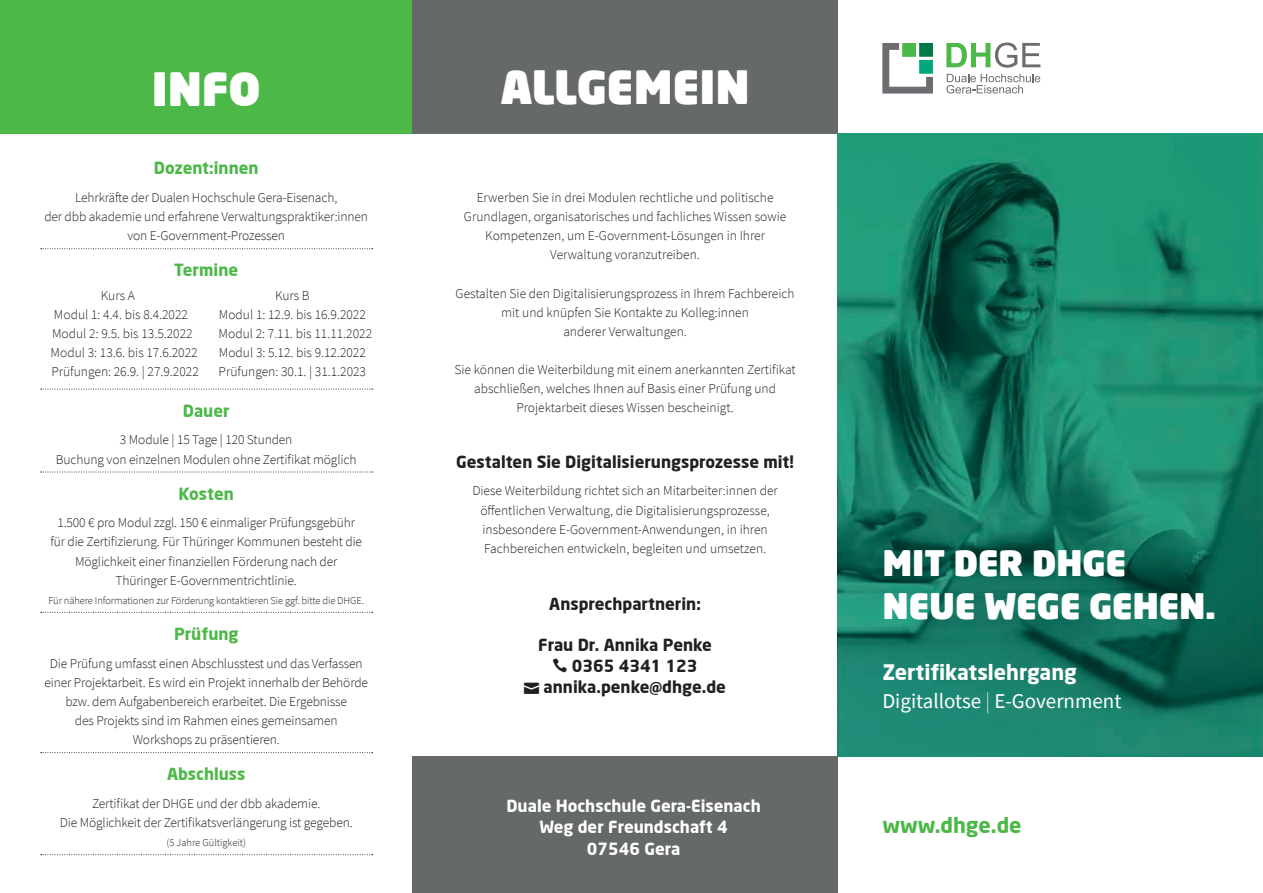
<style>
.page{position:relative;width:1263px;height:893px;background:#fff}
.page>*{position:absolute;margin:0;border:0;box-sizing:border-box;transform-origin:0 0}
.t1{font:900 45px "Neo Sans";color:#fff}
.t2{font:900 34.5px/42.5px "Neo Sans";color:#fff}
.t3{font:21px "Source Sans Pro";color:#fff}
.t4{font:700 21px "Neo Sans";color:#fff}
.t5{font:700 21px "Neo Sans";color:#4cb848}
.t6{font:700 16.5px "Neo Sans";color:#231f20}
.t7{font:700 16.5px/21.3px "Neo Sans";color:#fff;text-align:center}
.t8{font:700 16.5px "Neo Sans";color:#4cb848}
.t9{font:300 13.5px/19.2px "Source Sans Pro";letter-spacing:-.01em;color:#231f20;text-align:center}
.t10{font:300 10.5px "Source Sans Pro";letter-spacing:-.01em;color:#231f20}
.s1{font-weight:200}
</style>
<div class="page">
<div style="left:412px;top:757px;width:426px;height:136px;background:#666969"></div>
<div style="left:0;top:0;width:412px;height:134px;background:#4cb848"></div>
<div style="left:412px;top:0;width:426px;height:134px;background:#666969"></div>
<img style="left:838px;top:134px;width:425px;height:623px">
<svg style="left:946px;top:43px;width:94px;height:25px"></svg>
<svg style="left:882px;top:43px;width:51px;height:51px"></svg>
<div style="left:919px;top:43px;width:14px;height:14px;background:#017a47"></div>
<div style="left:919px;top:60px;width:14px;height:14px;background:#00a77e"></div>
<div style="left:902px;top:43px;width:14px;height:14px;background:#4cb848"></div>
<svg style="left:946px;top:74px;width:94px;height:20px"></svg>
<svg style="left:41px;top:248px;width:332px;height:1px"></svg>
<svg style="left:41px;top:389px;width:332px;height:1px"></svg>
<svg style="left:41px;top:472px;width:332px;height:1px"></svg>
<svg style="left:41px;top:612px;width:332px;height:1px"></svg>
<svg style="left:41px;top:752px;width:332px;height:1px"></svg>
<svg style="left:41px;top:854px;width:332px;height:1px"></svg>
<h1 class="t1" style="left:152px;top:60px;width:111px">INFO</h1>
<p class="t8" style="left:154px;top:158px;width:106px">Dozent:innen</p>
<p class="t9" style="left:44px;top:188px;width:325px">Lehrkräfte der Dualen Hochschule Gera-Eisenach,<br>der dbb akademie und erfahrene Verwaltungspraktiker:innen von E-Government-Prozessen</p>
<p class="t8" style="left:174px;top:260px;width:65px">Termine</p>
<p class="t9" style="left:51px;top:286px;width:150px;text-align:left;text-indent:50px">Kurs A<br>Modul 1: 4.4. bis 8.4.2022<br>Modul 2: 9.5. bis 13.5.2022<br>Modul 3: 13.6. bis 17.6.2022<br>Prüfungen: 26.9. | 27.9.2022</p>
<p class="t9" style="left:219px;top:286px;width:155px">Kurs B<br>Modul 1: 12.9. bis 16.9.2022<br>Modul 2: 7.11. bis 11.11.2022<br>Modul 3: 5.12. bis 9.12.2022<br>Prüfungen: 30.1. | 31.1.2023</p>
<p class="t8" style="left:183px;top:400px;width:48px">Dauer</p>
<p class="t9" style="left:56px;top:430px;width:302px">3 Module | 15 Tage | 120 Stunden<br>Buchung von einzelnen Modulen ohne Zertifikat möglich</p>
<p class="t8" style="left:179px;top:483px;width:57px">Kosten</p>
<p class="t9" style="left:50px;top:513px;width:313px">1.500 € pro Modul zzgl. 150 € einmaliger Prüfungsgebühr für die Zertifizierung. Für Thüringer Kommunen besteht die Möglichkeit einer finanziellen Förderung nach der Thüringer E-Governmentrichtlinie.</p>
<p class="t10" style="left:48px;top:594px;width:317px">Für nähere Informationen zur Förderung kontaktieren Sie ggf. bitte die DHGE.</p>
<p class="t8" style="left:174px;top:623px;width:66px">Prüfung</p>
<p class="t9" style="left:44px;top:653px;width:325px">Die Prüfung umfasst einen Abschlusstest und das Verfassen einer Projektarbeit. Es wird ein Projekt innerhalb der Behörde bzw. dem Aufgabenbereich erarbeitet. Die Ergebnisse<br>des Projekts sind im Rahmen eines gemeinsamen Workshops zu präsentieren.</p>
<p class="t8" style="left:167px;top:764px;width:80px">Abschluss</p>
<p class="t9" style="left:60px;top:794px;width:294px">Zertifikat der DHGE und der dbb akademie.<br>Die Möglichkeit der Zertifikatsverlängerung ist gegeben.</p>
<p class="t10" style="left:166px;top:836px;width:81px">(5 Jahre Gültigkeit)</p>
<h1 class="t1" style="left:500px;top:58px;width:251px">ALLGEMEIN</h1>
<p class="t9" style="left:464px;top:188px;width:324px">Erwerben Sie in drei Modulen rechtliche und politische Grundlagen, organisatorisches und fachliches Wissen sowie Kompetenzen, um E-Government-Lösungen in Ihrer Verwaltung voranzutreiben.</p>
<p class="t9" style="left:455px;top:284px;width:341px">Gestalten Sie den Digitalisierungsprozess in Ihrem Fachbereich mit und knüpfen Sie Kontakte zu Kolleg:innen<br>anderer Verwaltungen.</p>
<p class="t9" style="left:454px;top:360px;width:343px">Sie können die Weiterbildung mit einem anerkannten Zertifikat abschließen, welches Ihnen auf Basis einer Prüfung und<br>Projektarbeit dieses Wissen bescheinigt.</p>
<p class="t6" style="left:456px;top:451px;width:339px">Gestalten Sie Digitalisierungsprozesse mit!</p>
<p class="t9" style="left:472px;top:481px;width:307px">Diese Weiterbildung richtet sich an Mitarbeiter:innen der öffentlichen Verwaltung, die Digitalisierungsprozesse, insbesondere E-Government-Anwendungen, in ihren Fachbereichen entwickeln, begleiten und umsetzen.</p>
<p class="t6" style="left:549px;top:593px;width:153px">Ansprechpartnerin:</p>
<p class="t6" style="left:538px;top:634px;width:175px">Frau Dr. Annika Penke</p>
<p class="t6" style="left:572px;top:655px;width:127px">0365 4341 123</p>
<p class="t6" style="left:544px;top:676px;width:184px">annika.penke@dhge.de</p>
<p class="t7" style="left:506px;top:795px;width:256px">Duale Hochschule Gera-Eisenach<br>Weg der Freundschaft 4<br>07546 Gera</p>
<h2 class="t2" style="left:882px;top:541px;width:335px">MIT DER DHGE<br>NEUE WEGE GEHEN.</h2>
<h3 class="t4" style="left:882px;top:659px;width:196px">Zertifikatslehrgang</h3>
<h3 class="t3" style="left:882px;top:688px;width:241px">Digitallotse <span class="s1">|</span> E-Government</h3>
<h3 class="t5" style="left:882px;top:812px;width:141px">www.dhge.de</h3>
</div>
